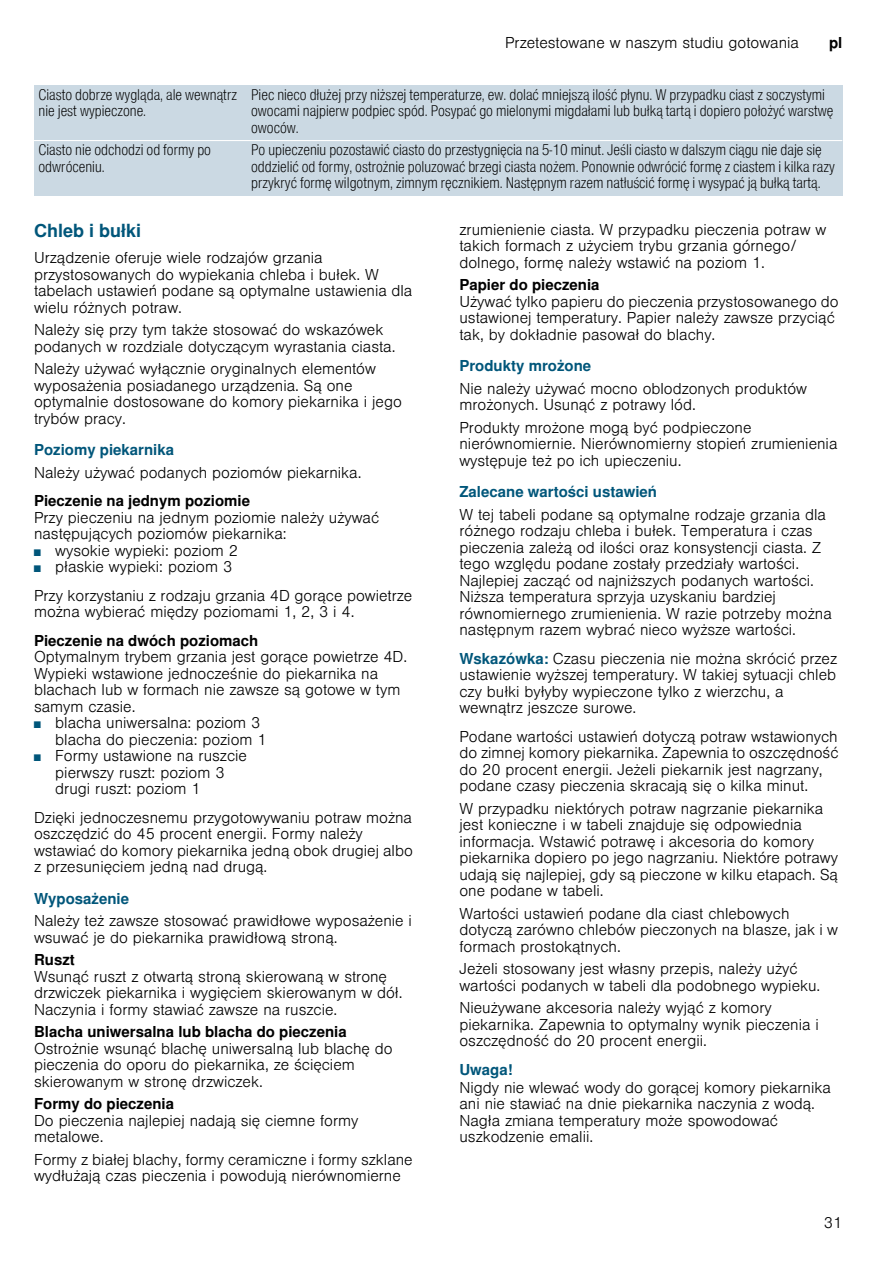
<style>
.page{position:relative;width:893px;height:1263px;background:#fff}
.page>*{position:absolute;margin:0;border:0;box-sizing:border-box;transform-origin:0 0}
.t1{font:700 18px "Nimbus San L";color:#00567a}
.t2{font:300 15px/16.5px "Nimbus San L";color:#000}
.t3{font:15px/16.5px "Nimbus San L Lig Con";color:#000}
.t4{font:700 15px "Nimbus San L";color:#000}
.t5{font:700 15px "Nimbus San L";color:#00567a}
.s1{font-size:9px;color:#00567a}
.s2{font-weight:700;color:#00567a}
</style>
<div class="page">
<div style="left:34px;top:85px;width:213px;height:56px;background:#cbd9e3"></div>
<div style="left:247px;top:85px;width:595px;height:56px;background:#cbd9e3"></div>
<div style="left:34px;top:141px;width:213px;height:55px;background:#cbd9e3"></div>
<div style="left:247px;top:141px;width:595px;height:55px;background:#cbd9e3"></div>
<hr style="left:34px;top:140px;width:808px;height:1px;background:#fff">
<p class="t2" style="left:505px;top:33px;width:295px">Przetestowane w naszym studiu gotowania</p>
<p class="t4" style="left:829px;top:34px;width:15px">pl</p>
<p class="t3" style="left:39px;top:85px;width:200px">Ciasto dobrze wygląda, ale wewnątrz nie jest wypieczone.</p>
<p class="t3" style="left:251px;top:85px;width:583px">Piec nieco dłużej przy niższej temperaturze, ew. dolać mniejszą ilość płynu. W przypadku ciast z soczystymi owocami najpierw podpiec spód. Posypać go mielonymi migdałami lub bułką tartą i dopiero położyć warstwę owoców.</p>
<p class="t3" style="left:39px;top:141px;width:174px">Ciasto nie odchodzi od formy po odwróceniu.</p>
<p class="t3" style="left:251px;top:141px;width:585px">Po upieczeniu pozostawić ciasto do przestygnięcia na 5-10 minut. Jeśli ciasto w dalszym ciągu nie daje się oddzielić od formy, ostrożnie poluzować brzegi ciasta nożem. Ponownie odwrócić formę z ciastem i kilka razy przykryć formę wilgotnym, zimnym ręcznikiem. Następnym razem natłuścić formę i wysypać ją bułką tartą.</p>
<p class="t1" style="left:34px;top:219px;width:109px">Chleb i bułki</p>
<p class="t2" style="left:34px;top:248px;width:380px">Urządzenie oferuje wiele rodzajów grzania przystosowanych do wypiekania chleba i bułek. W tabelach ustawień podane są optymalne ustawienia dla wielu różnych potraw.</p>
<p class="t2" style="left:34px;top:320px;width:363px">Należy się przy tym także stosować do wskazówek podanych w rozdziale dotyczącym wyrastania ciasta.</p>
<p class="t2" style="left:34px;top:359px;width:369px">Należy używać wyłącznie oryginalnych elementów wyposażenia posiadanego urządzenia. Są one optymalnie dostosowane do komory piekarnika i jego trybów pracy.</p>
<p class="t5" style="left:34px;top:440px;width:142px">Poziomy piekarnika</p>
<p class="t2" style="left:34px;top:463px;width:329px">Należy używać podanych poziomów piekarnika.</p>
<p class="t4" style="left:34px;top:491px;width:217px">Pieczenie na jednym poziomie</p>
<p class="t2" style="left:34px;top:508px;width:346px">Przy pieczeniu na jednym poziomie należy używać następujących poziomów piekarnika:</p>
<p class="t2" style="left:34px;top:541px;width:205px"><span class="s1">■</span> wysokie wypieki: poziom 2</p>
<p class="t2" style="left:34px;top:551px;width:380px;line-height:28.5px"><span class="s1">■</span> płaskie wypieki: poziom 3<br>Przy korzystaniu z rodzaju grzania 4D gorące powietrze</p>
<p class="t2" style="left:34px;top:602px;width:322px">można wybierać między poziomami 1, 2, 3 i 4.</p>
<p class="t4" style="left:34px;top:631px;width:226px">Pieczenie na dwóch poziomach</p>
<p class="t2" style="left:34px;top:647px;width:375px">Optymalnym trybem grzania jest gorące powietrze 4D.<br>Wypieki wstawione jednocześnie do piekarnika na blachach lub w formach nie zawsze są gotowe w tym samym czasie.</p>
<p class="t2" style="left:55px;top:713px;width:213px;text-indent:-21px"><span class="s1">■</span> blacha uniwersalna: poziom 3 blacha do pieczenia: poziom 1</p>
<p class="t2" style="left:55px;top:746px;width:193px;text-indent:-21px"><span class="s1">■</span> Formy ustawione na ruszcie pierwszy ruszt: poziom 3 drugi ruszt: poziom 1</p>
<p class="t2" style="left:34px;top:808px;width:380px">Dzięki jednoczesnemu przygotowywaniu potraw można oszczędzić do 45 procent energii. Formy należy wstawiać do komory piekarnika jedną obok drugiej albo z przesunięciem jedną nad drugą.</p>
<p class="t5" style="left:34px;top:889px;width:97px">Wyposażenie</p>
<p class="t2" style="left:34px;top:911px;width:379px">Należy też zawsze stosować prawidłowe wyposażenie i wsuwać je do piekarnika prawidłową stroną.</p>
<p class="t4" style="left:34px;top:950px;width:42px">Ruszt</p>
<p class="t2" style="left:34px;top:967px;width:370px">Wsunąć ruszt z otwartą stroną skierowaną w stronę drzwiczek piekarnika i wygięciem skierowanym w dół.<br>Naczynia i formy stawiać zawsze na ruszcie.</p>
<p class="t4" style="left:34px;top:1022px;width:314px">Blacha uniwersalna lub blacha do pieczenia</p>
<p class="t2" style="left:34px;top:1039px;width:360px">Ostrożnie wsunąć blachę uniwersalną lub blachę do pieczenia do oporu do piekarnika, ze ścięciem skierowanym w stronę drzwiczek.</p>
<p class="t4" style="left:34px;top:1094px;width:142px">Formy do pieczenia</p>
<p class="t2" style="left:34px;top:1111px;width:326px">Do pieczenia najlepiej nadają się ciemne formy metalowe.</p>
<p class="t2" style="left:34px;top:1150px;width:380px">Formy z białej blachy, formy ceramiczne i formy szklane wydłużają czas pieczenia i powodują nierównomierne</p>
<p class="t2" style="left:459px;top:220px;width:368px">zrumienienie ciasta. W przypadku pieczenia potraw w takich formach z użyciem trybu grzania górnego/ dolnego, formę należy wstawić na poziom 1.</p>
<p class="t4" style="left:459px;top:275px;width:142px">Papier do pieczenia</p>
<p class="t2" style="left:459px;top:292px;width:380px">Używać tylko papieru do pieczenia przystosowanego do ustawionej temperatury. Papier należy zawsze przyciąć tak, by dokładnie pasował do blachy.</p>
<p class="t5" style="left:459px;top:356px;width:133px">Produkty mrożone</p>
<p class="t2" style="left:459px;top:379px;width:349px">Nie należy używać mocno oblodzonych produktów mrożonych. Usunąć z potrawy lód.</p>
<p class="t2" style="left:459px;top:418px;width:379px">Produkty mrożone mogą być podpieczone nierównomiernie. Nierównomierny stopień zrumienienia występuje też po ich upieczeniu.</p>
<p class="t5" style="left:459px;top:482px;width:199px">Zalecane wartości ustawień</p>
<p class="t2" style="left:459px;top:505px;width:374px">W tej tabeli podane są optymalne rodzaje grzania dla różnego rodzaju chleba i bułek. Temperatura i czas pieczenia zależą od ilości oraz konsystencji ciasta. Z tego względu podane zostały przedziały wartości.<br>Najlepiej zacząć od najniższych podanych wartości.<br>Niższa temperatura sprzyja uzyskaniu bardziej równomiernego zrumienienia. W razie potrzeby można następnym razem wybrać nieco wyższe wartości.</p>
<p class="t2" style="left:459px;top:649px;width:379px"><span class="s2">Wskazówka:</span> Czasu pieczenia nie można skrócić przez ustawienie wyższej temperatury. W takiej sytuacji chleb czy bułki byłyby wypieczone tylko z wierzchu, a wewnątrz jeszcze surowe.</p>
<p class="t2" style="left:459px;top:727px;width:380px">Podane wartości ustawień dotyczą potraw wstawionych do zimnej komory piekarnika. Zapewnia to oszczędność do 20 procent energii. Jeżeli piekarnik jest nagrzany, podane czasy pieczenia skracają się o kilka minut.</p>
<p class="t2" style="left:459px;top:799px;width:380px">W przypadku niektórych potraw nagrzanie piekarnika jest konieczne i w tabeli znajduje się odpowiednia informacja. Wstawić potrawę i akcesoria do komory piekarnika dopiero po jego nagrzaniu. Niektóre potrawy udają się najlepiej, gdy są pieczone w kilku etapach. Są one podane w tabeli.</p>
<p class="t2" style="left:459px;top:904px;width:380px">Wartości ustawień podane dla ciast chlebowych dotyczą zarówno chlebów pieczonych na blasze, jak i w formach prostokątnych.</p>
<p class="t2" style="left:459px;top:959px;width:362px">Jeżeli stosowany jest własny przepis, należy użyć wartości podanych w tabeli dla podobnego wypieku.</p>
<p class="t2" style="left:459px;top:998px;width:361px">Nieużywane akcesoria należy wyjąć z komory piekarnika. Zapewnia to optymalny wynik pieczenia i oszczędność do 20 procent energii.</p>
<p class="t5" style="left:459px;top:1060px;width:55px">Uwaga!</p>
<p class="t2" style="left:459px;top:1078px;width:373px">Nigdy nie wlewać wody do gorącej komory piekarnika ani nie stawiać na dnie piekarnika naczynia z wodą.<br>Nagła zmiana temperatury może spowodować uszkodzenie emalii.</p>
<p class="t2" style="left:824px;top:1213px;width:20px">31</p>
</div>
